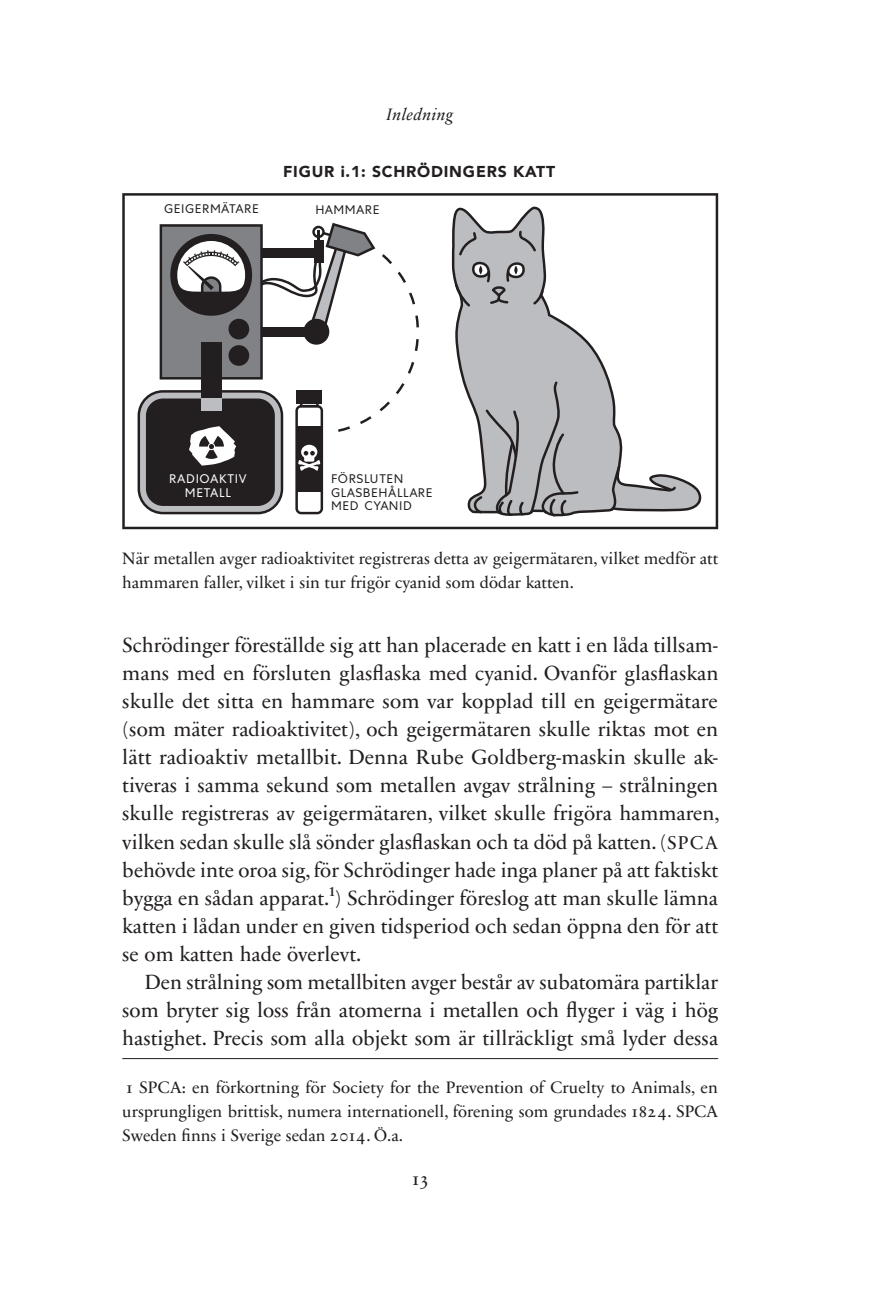
<style>
.page{position:relative;width:879px;height:1306px;background:#fff}
.page>*{position:absolute;margin:0;border:0;box-sizing:border-box;transform-origin:0 0}
.t1{font:20.8px/28px "Sabon Next LT Pro";color:#231f20}
.t2{font:18.8px "Sabon Next LT Pro";color:#231f20}
.t3{font:16.8px/24px "Sabon Next LT Pro";color:#231f20}
.t4{font:italic 16.8px "Sabon Next LT Pro";letter-spacing:.02em;color:#231f20}
.t5{font:900 15.8px "Avenir";letter-spacing:.05em;color:#231f20}
.t6{font:12.4px/13.8px "Centra No 1";letter-spacing:.05em;color:#231f20}
.t7{font:12.4px/13.8px "Centra No 1";letter-spacing:.05em;color:#fff;text-align:center}
.t8{font:12.4px "Centra No 1";letter-spacing:.03em;color:#231f20}
.s1{font-size:18.8px}
</style>
<div class="page">
<svg style="left:122px;top:193px;width:595px;height:336px"></svg>
<svg style="left:451px;top:206px;width:250px;height:310px"></svg>
<svg style="left:533px;top:290px;width:10px;height:14px"></svg>
<svg style="left:473px;top:409px;width:50px;height:107px;background:#a7a7a9"></svg>
<svg style="left:529px;top:381px;width:49px;height:135px;background:#aaaaad"></svg>
<svg style="left:665px;top:486px;width:10px;height:5px"></svg>
<svg style="left:609px;top:465px;width:11px;height:46px"></svg>
<svg style="left:518px;top:231px;width:18px;height:20px"></svg>
<svg style="left:459px;top:232px;width:17px;height:23px"></svg>
<svg style="left:455px;top:261px;width:70px;height:45px;background:#a7a7aa"></svg>
<hr style="left:122px;top:1058px;width:595px;height:1px;background:#231f20">
<p class="t4" style="left:387px;top:102px;width:68px">Inledning</p>
<p class="t5" style="left:283px;top:158px;width:273px">FIGUR i.1: SCHRÖDINGERS KATT</p>
<p class="t6" style="left:164px;top:202px;width:96px">GEIGERMÄTARE</p>
<p class="t8" style="left:315px;top:203px;width:66px">HAMMARE</p>
<p class="t7" style="left:169px;top:471px;width:79px">RADIOAKTIV<br>METALL</p>
<p class="t6" style="left:331px;top:471px;width:103px">FÖRSLUTEN<br>GLASBEHÅLLARE<br>MED CYANID</p>
<p class="t3" style="left:122px;top:546px;width:597px">När metallen avger radioaktivitet registreras detta av geigermätaren, vilket medför att hammaren faller, vilket i sin tur frigör cyanid som dödar katten.</p>
<p class="t1" style="left:122px;top:630px;width:598px">Schrödinger föreställde sig att han placerade en katt i en låda tillsam&shy;mans med en försluten glasflaska med cyanid. Ovanför glasflaskan skulle det sitta en hammare som var kopplad till en geigermätare (som mäter radioaktivitet), och geigermätaren skulle riktas mot en lätt radioaktiv metallbit. Denna Rube Goldberg-maskin skulle ak&shy;tiveras i samma sekund som metallen avgav strålning – strålningen skulle registreras av geigermätaren, vilket skulle frigöra hammaren, vilken sedan skulle slå sönder glasflaskan och ta död på katten. (<span class="s1">SPCA </span>behövde inte oroa sig, för Schrödinger hade inga planer på att faktiskt bygga en sådan apparat.1) Schrödinger föreslog att man skulle lämna katten i lådan under en given tidsperiod och sedan öppna den för att se om katten hade överlevt.</p>
<p class="t1" style="left:122px;top:966px;width:597px;text-align:justify;text-indent:23px">Den strålning som metallbiten avger består av subatomära partiklar som bryter sig loss från atomerna i metallen och flyger i väg i hög hastighet. Precis som alla objekt som är tillräckligt små lyder dessa</p>
<p class="t3" style="left:122px;top:1074px;width:596px">1 SPCA: en förkortning för Society for the Prevention of Cruelty to Animals, en ursprungligen brittisk, numera internationell, förening som grundades 1824. SPCA<br>Sweden finns i Sverige sedan 2014. Ö.a.</p>
<p class="t2" style="left:412px;top:1163px;width:17px">13</p>
</div>
